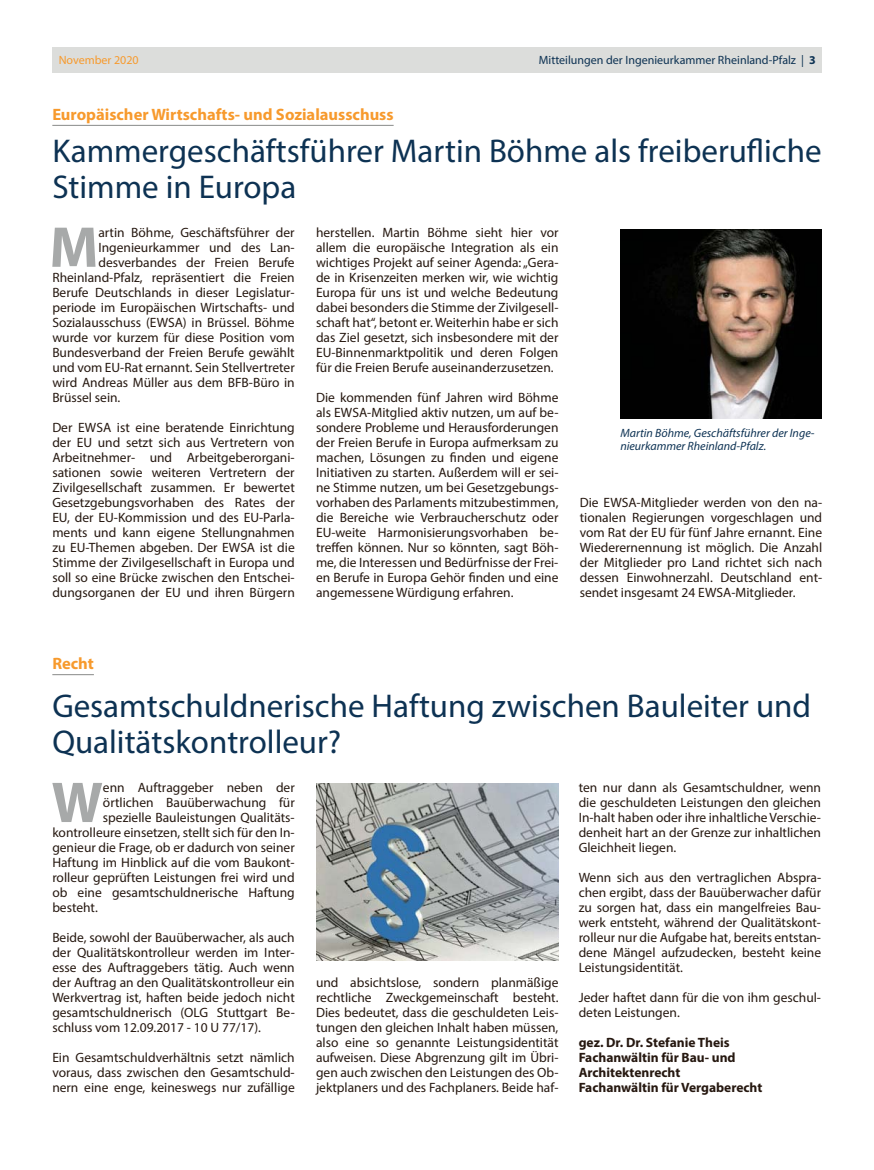
<style>
.page{position:relative;width:874px;height:1170px;background:#fff}
.page>*{position:absolute;margin:0;border:0;box-sizing:border-box;transform-origin:0 0}
.t1{font:700 58.05px "Myriad Pro";color:#a7a9a9}
.t2{font:33px/36px "Myriad Pro";color:#0d3253}
.t3{font:700 16.5px "Myriad Pro";color:#f79a2d}
.t4{font:13.5px/15px "Myriad Pro";color:#261810;text-align:justify}
.t5{font:700 13.5px/15px "Myriad Pro";color:#261810}
.t6{font:italic 12px/13.5px "Myriad Pro";color:#0d3253}
.t7{font:12px "Myriad Pro";color:#0d3253}
.t8{font:12px "Myriad Pro";color:#f79a2d}
.s1{font-weight:700}
</style>
<div class="page">
<div style="left:52px;top:47px;width:770px;height:25px;background:#dcdddb"></div>
<hr style="left:52px;top:125px;width:342px;height:1px;background:#888a89">
<img style="left:620px;top:229px;width:202px;height:189px">
<hr style="left:52px;top:674px;width:42px;height:1px;background:#888a89">
<img style="left:316px;top:783px;width:242px;height:177px">
<p class="t8" style="left:59px;top:56px;width:82px">November 2020</p>
<p class="t7" style="left:539px;top:56px;width:278px">Mitteilungen der Ingenieurkammer Rheinland-Pfalz | <span class="s1">3</span></p>
<p class="t3" style="left:52px;top:108px;width:343px">Europäischer Wirtschafts- und Sozialausschuss</p>
<h2 class="t2" style="left:52px;top:136px;width:771px">Kammergeschäftsführer Martin Böhme als freiberufliche<br>Stimme in Europa</h2>
<h1 class="t1" style="left:49px;top:225px;width:51px">M</h1>
<p class="t4" style="left:98px;top:226px;width:198px">artin Böhme, Geschäftsführer der</p>
<p class="t4" style="left:316px;top:226px;width:244px">herstellen. Martin Böhme sieht hier vor allem die europäische Integration als ein wichtiges Projekt auf seiner Agenda: „Gera&shy;de in Krisenzeiten merken wir, wie wichtig Europa für uns ist und welche Bedeutung dabei besonders die Stimme der Zivilgesell&shy;schaft hat“, betont er. Weiterhin habe er sich das Ziel gesetzt, sich insbesondere mit der EU-Binnenmarktpolitik und deren Folgen für die Freien Berufe auseinanderzusetzen.</p>
<p class="t4" style="left:316px;top:391px;width:244px">Die kommenden fünf Jahren wird Böhme als EWSA-Mitglied aktiv nutzen, um auf be&shy;sondere Probleme und Herausforderungen der Freien Berufe in Europa aufmerksam zu machen, Lösungen zu finden und eigene Initiativen zu starten. Außerdem will er sei&shy;ne Stimme nutzen, um bei Gesetzgebungs&shy;vorhaben des Parlaments mitzubestimmen, die Bereiche wie Verbraucherschutz oder EU-weite Harmonisierungsvorhaben be&shy;treffen können. Nur so könnten, sagt Böh&shy;me, die Interessen und Bedürfnisse der Frei&shy;en Berufe in Europa Gehör finden und eine angemessene Würdigung erfahren.</p>
<p class="t4" style="left:98px;top:241px;width:198px">Ingenieurkammer und des Lan-</p>
<p class="t4" style="left:98px;top:256px;width:198px">desverbandes der Freien Berufe</p>
<p class="t4" style="left:52px;top:271px;width:244px">Rheinland-Pfalz, repräsentiert die Freien</p>
<p class="t4" style="left:52px;top:286px;width:244px">Berufe Deutschlands in dieser Legislatur-</p>
<p class="t4" style="left:52px;top:301px;width:244px">periode im Europäischen Wirtschafts- und</p>
<p class="t4" style="left:52px;top:316px;width:244px">Sozialausschuss (EWSA) in Brüssel. Böhme</p>
<p class="t4" style="left:52px;top:331px;width:244px">wurde vor kurzem für diese Position vom</p>
<p class="t4" style="left:52px;top:346px;width:244px">Bundesverband der Freien Berufe gewählt</p>
<p class="t4" style="left:52px;top:361px;width:244px">und vom EU-Rat ernannt. Sein Stellvertreter</p>
<p class="t4" style="left:52px;top:376px;width:244px">wird Andreas Müller aus dem BFB-Büro in</p>
<p class="t4" style="left:52px;top:391px;width:70px">Brüssel sein.</p>
<p class="t4" style="left:52px;top:421px;width:244px">Der EWSA ist eine beratende Einrichtung der EU und setzt sich aus Vertretern von Arbeitnehmer- und Arbeitgeberorgani&shy;sationen sowie weiteren Vertretern der Zivilgesellschaft zusammen. Er bewertet Gesetzgebungsvorhaben des Rates der EU, der EU-Kommission und des EU-Parla&shy;ments und kann eigene Stellungnahmen zu EU-Themen abgeben. Der EWSA ist die Stimme der Zivilgesellschaft in Europa und soll so eine Brücke zwischen den Entschei&shy;dungsorganen der EU und ihren Bürgern</p>
<p class="t6" style="left:620px;top:427px;width:196px">Martin Böhme, Geschäftsführer der Inge&shy;nieurkammer Rheinland-Pfalz.</p>
<p class="t4" style="left:580px;top:496px;width:244px">Die EWSA-Mitglieder werden von den na&shy;tionalen Regierungen vorgeschlagen und vom Rat der EU für fünf Jahre ernannt. Eine Wiederernennung ist möglich. Die Anzahl der Mitglieder pro Land richtet sich nach dessen Einwohnerzahl. Deutschland ent&shy;sendet insgesamt 24 EWSA-Mitglieder.</p>
<p class="t3" style="left:52px;top:657px;width:43px">Recht</p>
<h2 class="t2" style="left:52px;top:691px;width:760px">Gesamtschuldnerische Haftung zwischen Bauleiter und<br>Qualitätskontrolleur?</h2>
<h1 class="t1" style="left:51px;top:780px;width:53px">W</h1>
<p class="t4" style="left:103px;top:781px;width:193px">enn Auftraggeber neben der</p>
<p class="t4" style="left:579px;top:781px;width:244px">ten nur dann als Gesamtschuldner, wenn die geschuldeten Leistungen den gleichen In-halt haben oder ihre inhaltliche Verschie&shy;denheit hart an der Grenze zur inhaltlichen Gleichheit liegen.</p>
<p class="t4" style="left:579px;top:871px;width:244px">Wenn sich aus den vertraglichen Abspra&shy;chen ergibt, dass der Bauüberwacher dafür zu sorgen hat, dass ein mangelfreies Bau&shy;werk entsteht, während der Qualitätskont&shy;rolleur nur die Aufgabe hat, bereits entstan&shy;dene Mängel aufzudecken, besteht keine Leistungsidentität.</p>
<p class="t4" style="left:579px;top:991px;width:244px">Jeder haftet dann für die von ihm geschul&shy;deten Leistungen.</p>
<p class="t5" style="left:579px;top:1036px;width:185px">gez. Dr. Dr. Stefanie Theis<br>Fachanwältin für Bau- und<br>Architektenrecht<br>Fachanwältin für Vergaberecht</p>
<p class="t4" style="left:103px;top:796px;width:193px">örtlichen Bauüberwachung für</p>
<p class="t4" style="left:103px;top:811px;width:193px">spezielle Bauleistungen Qualitäts-</p>
<p class="t4" style="left:52px;top:826px;width:244px">kontrolleure einsetzen, stellt sich für den In-</p>
<p class="t4" style="left:52px;top:841px;width:244px">genieur die Frage, ob er dadurch von seiner</p>
<p class="t4" style="left:52px;top:856px;width:244px">Haftung im Hinblick auf die vom Baukont-</p>
<p class="t4" style="left:52px;top:871px;width:244px">rolleur geprüften Leistungen frei wird und</p>
<p class="t4" style="left:52px;top:886px;width:244px">ob eine gesamtschuldnerische Haftung</p>
<p class="t4" style="left:52px;top:901px;width:47px">besteht.</p>
<p class="t4" style="left:52px;top:931px;width:244px">Beide, sowohl der Bauüberwacher, als auch der Qualitätskontrolleur werden im Inter&shy;esse des Auftraggebers tätig. Auch wenn der Auftrag an den Qualitätskontrolleur ein Werkvertrag ist, haften beide jedoch nicht gesamtschuldnerisch (OLG Stuttgart Be&shy;schluss vom 12.09.2017 - 10 U 77/17).</p>
<p class="t4" style="left:52px;top:1051px;width:244px">Ein Gesamtschuldverhältnis setzt nämlich voraus, dass zwischen den Gesamtschuld&shy;nern eine enge, keineswegs nur zufällige</p>
<p class="t4" style="left:316px;top:976px;width:244px">und absichtslose, sondern planmäßige rechtliche Zweckgemeinschaft besteht.<br>Dies bedeutet, dass die geschuldeten Leis&shy;tungen den gleichen Inhalt haben müssen, also eine so genannte Leistungsidentität aufweisen. Diese Abgrenzung gilt im Übri&shy;gen auch zwischen den Leistungen des Ob&shy;jektplaners und des Fachplaners. Beide haf-</p>
</div>
